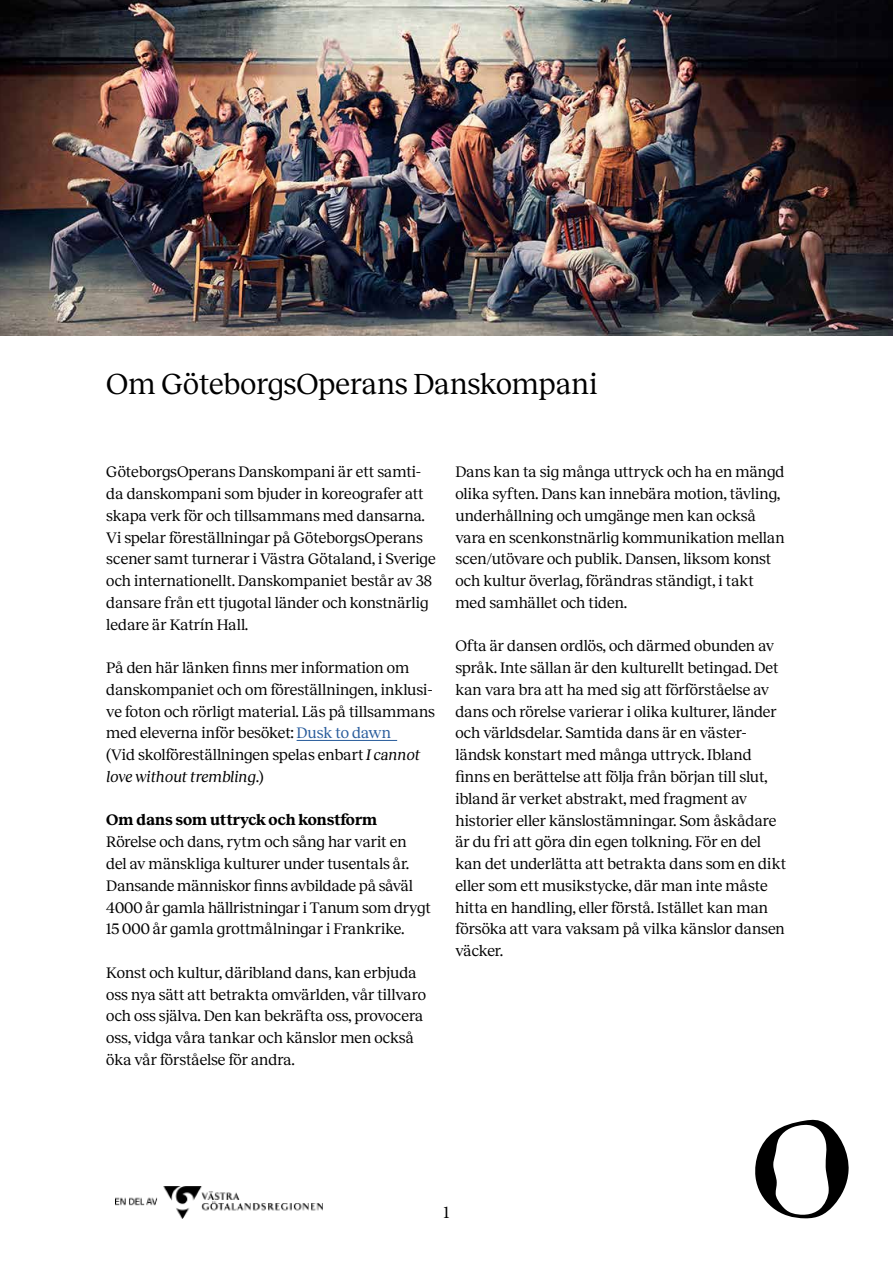
<style>
.page{position:relative;width:893px;height:1263px;background:#fff}
.page>*{position:absolute;margin:0;border:0;box-sizing:border-box;transform-origin:0 0}
.t1{font:30px "Reckless";color:#000}
.t2{font:18px "Minion Pro";color:#000}
.t3{font:15.75px/21.8px "Reckless";color:#000}
.t4{font:700 15.75px "Reckless";letter-spacing:-.005em;color:#000}
.s1{color:#275b9b}
.s2{font-style:italic}
</style>
<div class="page">
<hr style="left:297px;top:740px;width:100px;height:1px;background:#275b9b">
<svg style="left:755px;top:1120px;width:94px;height:98px"></svg>
<img style="left:0;top:0;width:893px;height:336px">
<img style="left:115px;top:1186px;width:208px;height:32px">
<h1 class="t1" style="left:106px;top:362px;width:493px">Om GöteborgsOperans Danskompani</h1>
<p class="t3" style="left:106px;top:460px;width:331px">GöteborgsOperans Danskompani är ett samti&shy;da danskompani som bjuder in koreografer att skapa verk för och tillsammans med dansarna.<br>Vi spelar föreställningar på GöteborgsOperans scener samt turnerar i Västra Götaland, i Sverige och internationellt. Danskompaniet består av 38 dansare från ett tjugotal länder och konstnärlig ledare är Katrín Hall.</p>
<p class="t3" style="left:106px;top:656px;width:330px">På den här länken finns mer information om danskompaniet och om föreställningen, inklusi&shy;ve foton och rörligt material. Läs på tillsammans med eleverna inför besöket: <span class="s1">Dusk to dawn<br></span>(Vid skolföreställningen spelas enbart <span class="s2">I cannot love without trembling</span>.)</p>
<p class="t4" style="left:106px;top:808px;width:272px">Om dans som uttryck och konstform</p>
<p class="t3" style="left:106px;top:830px;width:326px">Rörelse och dans, rytm och sång har varit en del av mänskliga kulturer under tusentals år.<br>Dansande människor finns avbildade på såväl 4000 år gamla hällristningar i Tanum som drygt 15 000 år gamla grottmålningar i Frankrike.</p>
<p class="t3" style="left:106px;top:960px;width:321px">Konst och kultur, däribland dans, kan erbjuda oss nya sätt att betrakta omvärlden, vår tillvaro och oss själva. Den kan bekräfta oss, provocera oss, vidga våra tankar och känslor men också öka vår förståelse för andra.</p>
<p class="t3" style="left:455px;top:460px;width:331px">Dans kan ta sig många uttryck och ha en mängd olika syften. Dans kan innebära motion, tävling, underhållning och umgänge men kan också vara en scenkonstnärlig kommunikation mellan scen/utövare och publik. Dansen, liksom konst och kultur överlag, förändras ständigt, i takt med samhället och tiden.</p>
<p class="t3" style="left:455px;top:634px;width:332px">Ofta är dansen ordlös, och därmed obunden av språk. Inte sällan är den kulturellt betingad. Det kan vara bra att ha med sig att förförståelse av dans och rörelse varierar i olika kulturer, länder och världsdelar. Samtida dans är en väster&shy;ländsk konstart med många uttryck. Ibland finns en berättelse att följa från början till slut, ibland är verket abstrakt, med fragment av historier eller känslostämningar. Som åskådare är du fri att göra din egen tolkning. För en del kan det underlätta att betrakta dans som en dikt eller som ett musikstycke, där man inte måste hitta en handling, eller förstå. Istället kan man försöka att vara vaksam på vilka känslor dansen väcker.</p>
<p class="t2" style="left:442px;top:1200px;width:10px">1</p>
</div>
